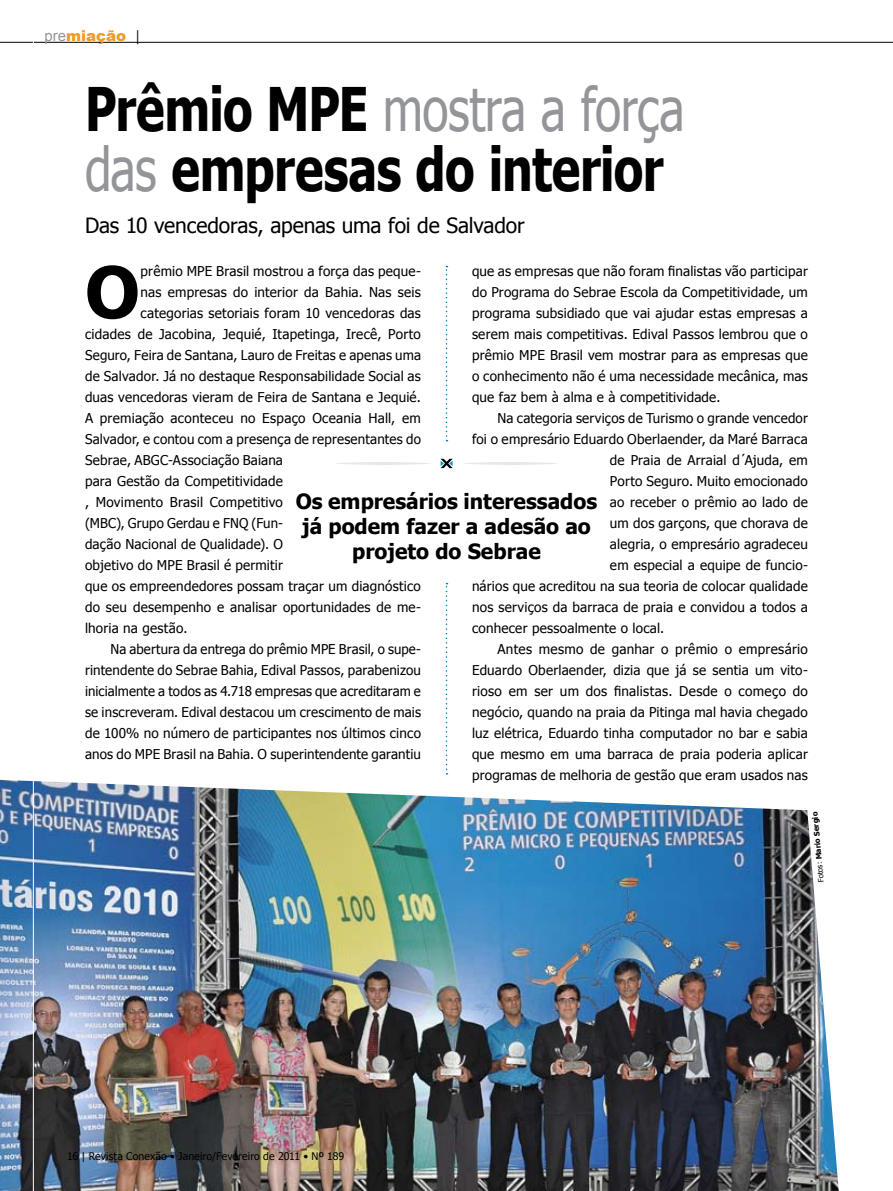
<style>
.page{position:relative;width:893px;height:1191px;background:#fff}
.page>*{position:absolute;margin:0;border:0;box-sizing:border-box;transform-origin:0 0}
.t1{font:700 71.25px "Tahoma";color:#000}
.t2{font:700 60px/60px "Tahoma";letter-spacing:-.015em;color:#000;scale:.8 1}
.t3{font:700 21px/25.2px "Tahoma";color:#000;text-align:center}
.t4{font:21px "Tahoma";letter-spacing:-.005em;color:#000}
.t5{font:900 15px "Arial";color:#ed9d21}
.t6{font:13.5px/21px "Tahoma";letter-spacing:.015em;color:#000;text-align:justify}
.t7{font:10.5px "Tahoma";letter-spacing:.01em;color:#000}
.t8{font:700 7.5px "Tahoma";color:#000}
.s1{font-weight:400;color:#939598}
.s2{font-family:"Arial Narrow";font-weight:400;color:#000}
.s3{font-weight:400}
</style>
<div class="page">
<hr style="left:0;top:42px;width:893px;height:1px;background:#000">
<img style="left:0;top:780px;width:839px;height:411px">
<svg style="left:441px;top:459px;width:12px;height:9px"></svg>
<svg style="left:464px;top:462px;width:93px;height:3px"></svg>
<svg style="left:336px;top:462px;width:93px;height:3px"></svg>
<svg style="left:446px;top:266px;width:1px;height:175px"></svg>
<svg style="left:446px;top:583px;width:1px;height:191px"></svg>
<hr style="left:33px;top:0;width:1px;height:1191px;background:#fff">
<p class="t5" style="left:44px;top:24px;width:96px"><span class="s1">pre</span>miação <span class="s2">|</span></p>
<h2 class="t2" style="left:85px;top:75px;width:751px">Prêmio MPE <span class="s1">mostra a força das</span> empresas do interior</h2>
<h3 class="t4" style="left:85px;top:211px;width:441px">Das 10 vencedoras, apenas uma foi de Salvador</h3>
<h1 class="t1" style="left:85px;top:242px;width:56px">O</h1>
<p class="t6" style="left:141px;top:260px;width:282px">prêmio MPE Brasil mostrou a força das peque-</p>
<p class="t6" style="left:472px;top:260px;width:337px">que as empresas que não foram finalistas vão participar do Programa do Sebrae Escola da Competitividade, um programa subsidiado que vai ajudar estas empresas a serem mais competitivas. Edival Passos lembrou que o prêmio MPE Brasil vem mostrar para as empresas que o conhecimento não é uma necessidade mecânica, mas que faz bem à alma e à competitividade.</p>
<p class="t6" style="left:497px;top:407px;width:312px">Na categoria serviços de Turismo o grande vencedor</p>
<p class="t6" style="left:472px;top:428px;width:337px">foi o empresário Eduardo Oberlaender, da Maré Barraca</p>
<p class="t6" style="left:610px;top:449px;width:199px">de Praia de Arraial d´Ajuda, em</p>
<p class="t6" style="left:610px;top:470px;width:199px">Porto Seguro. Muito emocionado</p>
<p class="t6" style="left:610px;top:491px;width:199px">ao receber o prêmio ao lado de</p>
<p class="t6" style="left:610px;top:512px;width:199px">um dos garçons, que chorava de</p>
<p class="t6" style="left:610px;top:533px;width:199px">alegria, o empresário agradeceu</p>
<p class="t6" style="left:610px;top:554px;width:199px">em especial a equipe de funcio-</p>
<p class="t6" style="left:472px;top:575px;width:337px">nários que acreditou na sua teoria de colocar qualidade</p>
<p class="t6" style="left:472px;top:596px;width:337px">nos serviços da barraca de praia e convidou a todos a</p>
<p class="t6" style="left:472px;top:617px;width:194px">conhecer pessoalmente o local.</p>
<p class="t6" style="left:497px;top:638px;width:312px">Antes mesmo de ganhar o prêmio o empresário</p>
<p class="t6" style="left:472px;top:659px;width:337px">Eduardo Oberlaender, dizia que já se sentia um vito-</p>
<p class="t6" style="left:472px;top:680px;width:337px">rioso em ser um dos finalistas. Desde o começo do</p>
<p class="t6" style="left:472px;top:701px;width:337px">negócio, quando na praia da Pitinga mal havia chegado</p>
<p class="t6" style="left:472px;top:722px;width:337px">luz elétrica, Eduardo tinha computador no bar e sabia</p>
<p class="t6" style="left:472px;top:743px;width:337px">que mesmo em uma barraca de praia poderia aplicar</p>
<p class="t6" style="left:472px;top:764px;width:337px">programas de melhoria de gestão que eram usados nas</p>
<p class="t6" style="left:141px;top:281px;width:282px">nas empresas do interior da Bahia. Nas seis</p>
<p class="t6" style="left:141px;top:302px;width:282px">categorias setoriais foram 10 vencedoras das</p>
<p class="t6" style="left:85px;top:323px;width:337px">cidades de Jacobina, Jequié, Itapetinga, Irecê, Porto</p>
<p class="t6" style="left:85px;top:344px;width:337px">Seguro, Feira de Santana, Lauro de Freitas e apenas uma</p>
<p class="t6" style="left:85px;top:365px;width:337px">de Salvador. Já no destaque Responsabilidade Social as</p>
<p class="t6" style="left:85px;top:386px;width:337px">duas vencedoras vieram de Feira de Santana e Jequié.</p>
<p class="t6" style="left:85px;top:407px;width:337px">A premiação aconteceu no Espaço Oceania Hall, em</p>
<p class="t6" style="left:85px;top:428px;width:337px">Salvador, e contou com a presença de representantes do</p>
<p class="t6" style="left:85px;top:449px;width:199px">Sebrae, ABGC-Associação Baiana</p>
<p class="t6" style="left:85px;top:470px;width:199px">para Gestão da Competitividade</p>
<p class="t6" style="left:85px;top:491px;width:199px">, Movimento Brasil Competitivo</p>
<p class="t6" style="left:85px;top:512px;width:199px">(MBC), Grupo Gerdau e FNQ (Fun-</p>
<p class="t6" style="left:85px;top:533px;width:199px">dação Nacional de Qualidade). O</p>
<p class="t6" style="left:85px;top:554px;width:199px">objetivo do MPE Brasil é permitir</p>
<p class="t6" style="left:85px;top:575px;width:337px">que os empreendedores possam traçar um diagnóstico</p>
<p class="t6" style="left:85px;top:596px;width:337px">do seu desempenho e analisar oportunidades de me-</p>
<p class="t6" style="left:85px;top:617px;width:104px">lhoria na gestão.</p>
<p class="t6" style="left:111px;top:638px;width:312px">Na abertura da entrega do prêmio MPE Brasil, o supe-</p>
<p class="t6" style="left:85px;top:659px;width:337px">rintendente do Sebrae Bahia, Edival Passos, parabenizou</p>
<p class="t6" style="left:85px;top:680px;width:337px">inicialmente a todos as 4.718 empresas que acreditaram e</p>
<p class="t6" style="left:85px;top:701px;width:337px">se inscreveram. Edival destacou um crescimento de mais</p>
<p class="t6" style="left:85px;top:722px;width:337px">de 100% no número de participantes nos últimos cinco</p>
<p class="t6" style="left:85px;top:743px;width:337px">anos do MPE Brasil na Bahia. O superintendente garantiu</p>
<h3 class="t3" style="left:296px;top:487px;width:303px">Os empresários interessados já podem fazer a adesão ao projeto do Sebrae</h3>
<p class="t7" style="left:67px;top:1148px;width:279px">16 | Revista Conexão • Janeiro/Fevereiro de 2011 • Nº 189</p>
<p class="t8" style="left:816px;top:882px;width:72px;rotate:-95deg"><span class="s3">Fotos:</span> Mario Sergio</p>
</div>
